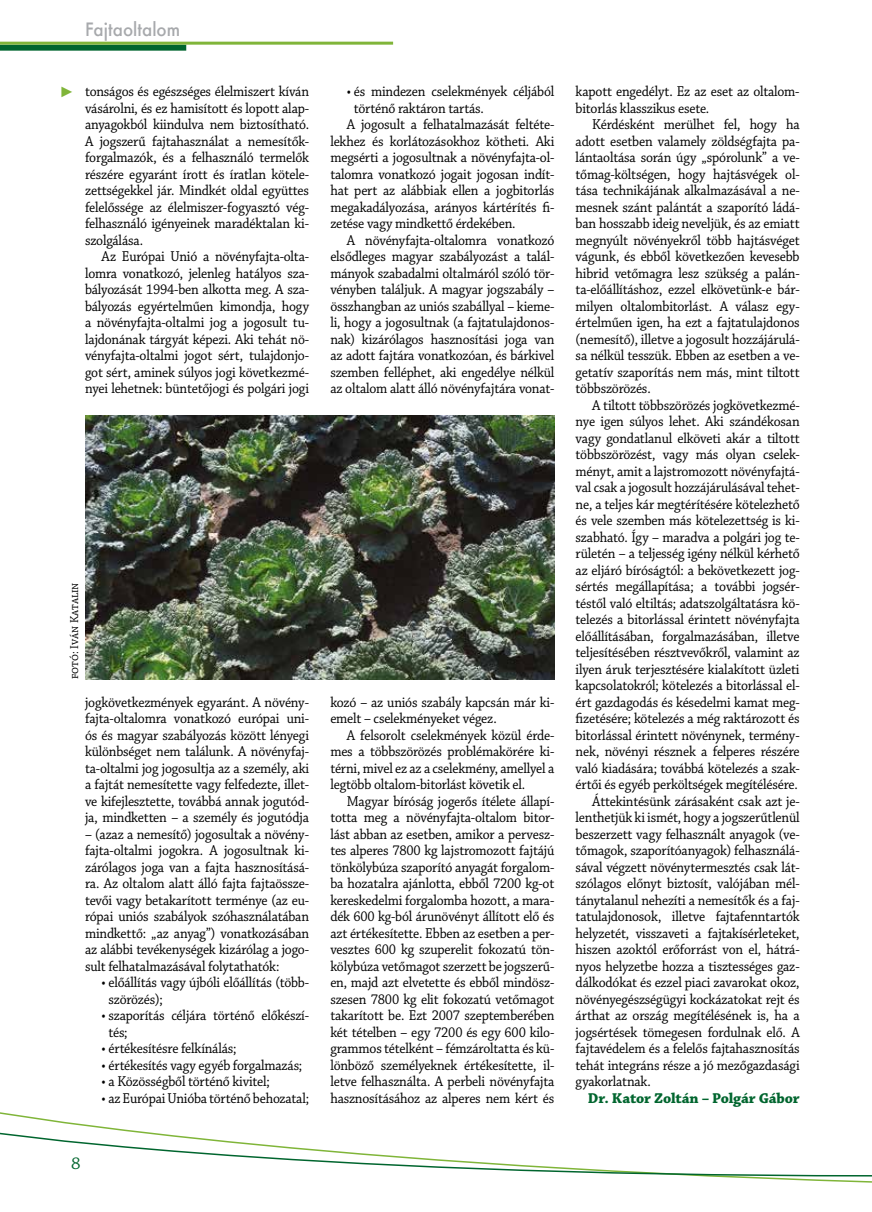
<style>
.page{position:relative;width:872px;height:1212px;background:#fff}
.page>*{position:absolute;margin:0;border:0;box-sizing:border-box;transform-origin:0 0}
.t1{font:500 18px "Futura";color:#a7a9ac;scale:.94 1}
.t2{font:18px "Chaparral Pro";color:#00652e}
.t3{font:15px/16.5px "Chaparral Pro";letter-spacing:-.015em;color:#000;text-align:justify;scale:.92 1}
.t4{font:700 15px "Chaparral Pro";letter-spacing:-.01em;color:#00652e}
.t5{font:15px "Arial";color:#80b539}
.t6{font:12px "Chaparral Pro";color:#000;scale:.95 1}
</style>
<div class="page">
<svg style="left:0;top:1112px;width:872px;height:71px"></svg>
<div style="left:0;top:45px;width:186px;height:6px;background:#00652e"></div>
<hr style="left:0;top:42px;width:393px;height:3px;background:#80b539">
<img style="left:85px;top:415px;width:469px;height:264px">
<p class="t1" style="left:85px;top:17px;width:103px">Fajtaoltalom</p>
<p class="t5" style="left:60px;top:82px;width:16px">►</p>
<p class="t3" style="left:85px;top:84px;width:245px">tonságos és egészséges élelmiszert kíván vásárolni, és ez hamisított és lopott alap&shy;anyagokból kiindulva nem biztosítható.<br>A jogszerű fajtahasználat a nemesítők&shy;forgalmazók, és a felhasználó termelők részére egyaránt írott és íratlan kötele&shy;zettségekkel jár. Mindkét oldal együttes felelőssége az élelmiszer-fogyasztó vég&shy;felhasználó igényeinek maradéktalan ki&shy;szolgálása.</p>
<p class="t3" style="left:85px;top:249px;width:245px;text-indent:17px">Az Európai Unió a növényfajta-olta&shy;lomra vonatkozó, jelenleg hatályos sza&shy;bályozását 1994-ben alkotta meg. A sza&shy;bályozás egyértelműen kimondja, hogy a növényfajta-oltalmi jog a jogosult tu&shy;lajdonának tárgyát képezi. Aki tehát nö&shy;vényfajta-oltalmi jogot sért, tulajdonjo&shy;got sért, aminek súlyos jogi következmé&shy;nyei lehetnek: büntetőjogi és polgári jogi</p>
<p class="t6" style="left:68px;top:679px;width:103px;rotate:-90deg">fotó: Iván Katalin</p>
<p class="t3" style="left:85px;top:694px;width:245px">jogkövetkezmények egyaránt. A növény&shy;fajta-oltalomra vonatkozó európai uni&shy;ós és magyar szabályozás között lényegi különbséget nem találunk. A növényfaj&shy;ta-oltalmi jog jogosultja az a személy, aki a fajtát nemesítette vagy felfedezte, illet&shy;ve kifejlesztette, továbbá annak jogutód&shy;ja, mindketten – a személy és jogutódja</p>
<p class="t3" style="left:85px;top:826px;width:245px">– (azaz a nemesítő) jogosultak a növény&shy;fajta-oltalmi jogokra. A jogosultnak ki&shy;zárólagos joga van a fajta hasznosításá&shy;ra. Az oltalom alatt álló fajta fajtaössze&shy;tevői vagy betakarított terménye (az eu&shy;rópai uniós szabályok szóhasználatában mindkettő: „az anyag”) vonatkozásában az alábbi tevékenységek kizárólag a jogo&shy;sult felhatalmazásával folytathatók:</p>
<p class="t3" style="left:108px;top:975px;width:220px;text-indent:-7px">• előállítás vagy újbóli előállítás (több&shy;szörözés);</p>
<p class="t3" style="left:108px;top:1008px;width:220px;text-indent:-7px">• szaporítás céljára történő előkészí&shy;tés;</p>
<p class="t3" style="left:102px;top:1041px;width:148px">• értékesítésre felkínálás;</p>
<p class="t3" style="left:102px;top:1057px;width:220px">• értékesítés vagy egyéb forgalmazás;</p>
<p class="t3" style="left:102px;top:1074px;width:184px">• a Közösségből történő kivitel;</p>
<p class="t3" style="left:102px;top:1090px;width:227px">• az Európai Unióba történő behozatal;</p>
<p class="t2" style="left:71px;top:1154px;width:11px">8</p>
<p class="t3" style="left:347px;top:84px;width:227px">• és mindezen cselekmények céljából</p>
<p class="t3" style="left:354px;top:100px;width:143px">történő raktáron tartás.</p>
<p class="t3" style="left:347px;top:117px;width:227px">A jogosult a felhatalmazását feltéte-</p>
<p class="t3" style="left:330px;top:133px;width:245px">lekhez és korlátozásokhoz kötheti. Aki</p>
<p class="t3" style="left:330px;top:150px;width:245px">megsérti a jogosultnak a növényfajta-ol-</p>
<p class="t3" style="left:330px;top:166px;width:245px">talomra vonatkozó jogait jogosan indít-</p>
<p class="t3" style="left:330px;top:183px;width:245px">hat pert az alábbiak ellen a jogbitorlás</p>
<p class="t3" style="left:330px;top:199px;width:245px">megakadályozása, arányos kártérítés fi-</p>
<p class="t3" style="left:330px;top:216px;width:203px">zetése vagy mindkettő érdekében.</p>
<p class="t3" style="left:347px;top:232px;width:227px">A növényfajta-oltalomra vonatkozó</p>
<p class="t3" style="left:330px;top:249px;width:245px">elsődleges magyar szabályozást a talál-</p>
<p class="t3" style="left:330px;top:265px;width:245px">mányok szabadalmi oltalmáról szóló tör-</p>
<p class="t3" style="left:330px;top:282px;width:245px">vényben találjuk. A magyar jogszabály –</p>
<p class="t3" style="left:330px;top:298px;width:245px">összhangban az uniós szabállyal – kieme-</p>
<p class="t3" style="left:330px;top:315px;width:245px">li, hogy a jogosultnak (a fajtatulajdonos-</p>
<p class="t3" style="left:330px;top:331px;width:245px">nak) kizárólagos hasznosítási joga van</p>
<p class="t3" style="left:330px;top:348px;width:245px">az adott fajtára vonatkozóan, és bárkivel</p>
<p class="t3" style="left:330px;top:364px;width:245px">szemben felléphet, aki engedélye nélkül</p>
<p class="t3" style="left:330px;top:381px;width:245px">az oltalom alatt álló növényfajtára vonat-</p>
<p class="t3" style="left:330px;top:694px;width:245px">kozó – az uniós szabály kapcsán már ki&shy;emelt – cselekményeket végez.</p>
<p class="t3" style="left:330px;top:727px;width:245px;text-indent:17px">A felsorolt cselekmények közül érde&shy;mes a többszörözés problémakörére ki&shy;térni, mivel ez az a cselekmény, amellyel a legtöbb oltalom-bitorlást követik el.</p>
<p class="t3" style="left:330px;top:793px;width:245px;text-indent:17px">Magyar bíróság jogerős ítélete állapí&shy;totta meg a növényfajta-oltalom bitor&shy;lást abban az esetben, amikor a pervesz&shy;tes alperes 7800 kg lajstromozott fajtájú tönkölybúza szaporító anyagát forgalom&shy;ba hozatalra ajánlotta, ebből 7200 kg-ot kereskedelmi forgalomba hozott, a mara&shy;dék 600 kg-ból árunövényt állított elő és azt értékesítette. Ebben az esetben a per&shy;vesztes 600 kg szuperelit fokozatú tön&shy;kölybúza vetőmagot szerzett be jogszerű&shy;en, majd azt elvetette és ebből mindös - szesen 7800 kg elit fokozatú vetőmagot takarított be. Ezt 2007 szeptemberében két tételben – egy 7200 és egy 600 kilo&shy;grammos tételként – fémzároltatta és kü&shy;lönböző személyeknek értékesítette, il&shy;letve felhasználta. A perbeli növényfajta hasznosításához az alperes nem kért és</p>
<p class="t3" style="left:575px;top:84px;width:245px">kapott engedélyt. Ez az eset az oltalom&shy;bitorlás klasszikus esete.</p>
<p class="t3" style="left:575px;top:117px;width:245px;text-indent:17px">Kérdésként merülhet fel, hogy ha adott esetben valamely zöldségfajta pa&shy;lántaoltása során úgy „spórolunk” a ve&shy;tőmag-költségen, hogy hajtásvégek ol&shy;tása technikájának alkalmazásával a ne&shy;mesnek szánt palántát a szaporító ládá&shy;ban hosszabb ideig neveljük, és az emiatt megnyúlt növényekről több hajtásvéget vágunk, és ebből következően kevesebb hibrid vetőmagra lesz szükség a palán&shy;ta-előállításhoz, ezzel elkövetünk-e bár&shy;milyen oltalombitorlást. A válasz egy&shy;értelműen igen, ha ezt a fajtatulajdonos (nemesítő), illetve a jogosult hozzájárulá&shy;sa nélkül tesszük. Ebben az esetben a ve&shy;getatív szaporítás nem más, mint tiltott többszörözés.</p>
<p class="t3" style="left:592px;top:397px;width:227px">A tiltott többszörözés jogkövetkezmé-</p>
<p class="t3" style="left:575px;top:414px;width:245px">nye igen súlyos lehet. Aki szándékosan</p>
<p class="t3" style="left:575px;top:430px;width:245px">vagy gondatlanul elköveti akár a tiltott</p>
<p class="t3" style="left:575px;top:447px;width:245px">többszörözést, vagy más olyan cselek-</p>
<p class="t3" style="left:575px;top:463px;width:245px">ményt, amit a lajstromozott növényfajtá-</p>
<p class="t3" style="left:575px;top:480px;width:245px">val csak a jogosult hozzájárulásával tehet-</p>
<p class="t3" style="left:575px;top:496px;width:245px">ne, a teljes kár megtérítésére kötelezhető</p>
<p class="t3" style="left:575px;top:513px;width:245px">és vele szemben más kötelezettség is ki-</p>
<p class="t3" style="left:575px;top:529px;width:245px">szabható. Így – maradva a polgári jog te-</p>
<p class="t3" style="left:575px;top:546px;width:245px">rületén – a teljesség igény nélkül kérhető</p>
<p class="t3" style="left:575px;top:562px;width:245px">az eljáró bíróságtól: a bekövetkezett jog-</p>
<p class="t3" style="left:575px;top:579px;width:245px">sértés megállapítása; a további jogsér-</p>
<p class="t3" style="left:575px;top:595px;width:245px">téstől való eltiltás; adatszolgáltatásra kö-</p>
<p class="t3" style="left:575px;top:612px;width:245px">telezés a bitorlással érintett növényfajta</p>
<p class="t3" style="left:575px;top:628px;width:245px">előállításában, forgalmazásában, illetve</p>
<p class="t3" style="left:575px;top:645px;width:245px">teljesítésében résztvevőkről, valamint az</p>
<p class="t3" style="left:575px;top:661px;width:245px">ilyen áruk terjesztésére kialakított üzleti</p>
<p class="t3" style="left:575px;top:678px;width:245px">kapcsolatokról; kötelezés a bitorlással el-</p>
<p class="t3" style="left:575px;top:694px;width:245px">ért gazdagodás és késedelmi kamat meg-</p>
<p class="t3" style="left:575px;top:711px;width:245px">fizetésére; kötelezés a még raktározott és</p>
<p class="t3" style="left:575px;top:727px;width:245px">bitorlással érintett növénynek, termény-</p>
<p class="t3" style="left:575px;top:744px;width:245px">nek, növényi résznek a felperes részére</p>
<p class="t3" style="left:575px;top:760px;width:245px">való kiadására; továbbá kötelezés a szak-</p>
<p class="t3" style="left:575px;top:777px;width:243px">értői és egyéb perköltségek megítélésére.</p>
<p class="t3" style="left:592px;top:793px;width:227px">Áttekintésünk zárásaként csak azt je-</p>
<p class="t3" style="left:575px;top:810px;width:245px">lenthetjük ki ismét, hogy a jogszerűtlenül</p>
<p class="t3" style="left:575px;top:826px;width:245px">beszerzett vagy felhasznált anyagok (ve-</p>
<p class="t3" style="left:575px;top:843px;width:245px">tőmagok, szaporítóanyagok) felhasználá-</p>
<p class="t3" style="left:575px;top:859px;width:245px">sával végzett növénytermesztés csak lát-</p>
<p class="t3" style="left:575px;top:876px;width:245px">szólagos előnyt biztosít, valójában mél-</p>
<p class="t3" style="left:575px;top:892px;width:245px">tánytalanul nehezíti a nemesítők és a faj-</p>
<p class="t3" style="left:575px;top:909px;width:245px">tatulajdonosok, illetve fajtafenntartók</p>
<p class="t3" style="left:575px;top:925px;width:245px">helyzetét, visszaveti a fajtakísérleteket,</p>
<p class="t3" style="left:575px;top:942px;width:245px">hiszen azoktól erőforrást von el, hátrá-</p>
<p class="t3" style="left:575px;top:958px;width:245px">nyos helyzetbe hozza a tisztességes gaz-</p>
<p class="t3" style="left:575px;top:975px;width:245px">dálkodókat és ezzel piaci zavarokat okoz,</p>
<p class="t3" style="left:575px;top:991px;width:245px">növényegészségügyi kockázatokat rejt és</p>
<p class="t3" style="left:575px;top:1008px;width:245px">árthat az ország megítélésének is, ha a</p>
<p class="t3" style="left:575px;top:1024px;width:245px">jogsértések tömegesen fordulnak elő. A</p>
<p class="t3" style="left:575px;top:1041px;width:245px">fajtavédelem és a felelős fajtahasznosítás</p>
<p class="t3" style="left:575px;top:1057px;width:245px">tehát integráns része a jó mezőgazdasági</p>
<p class="t3" style="left:575px;top:1074px;width:83px">gyakorlatnak.</p>
<p class="t4" style="left:588px;top:1089px;width:213px">Dr. Kator Zoltán – Polgár Gábor</p>
</div>
